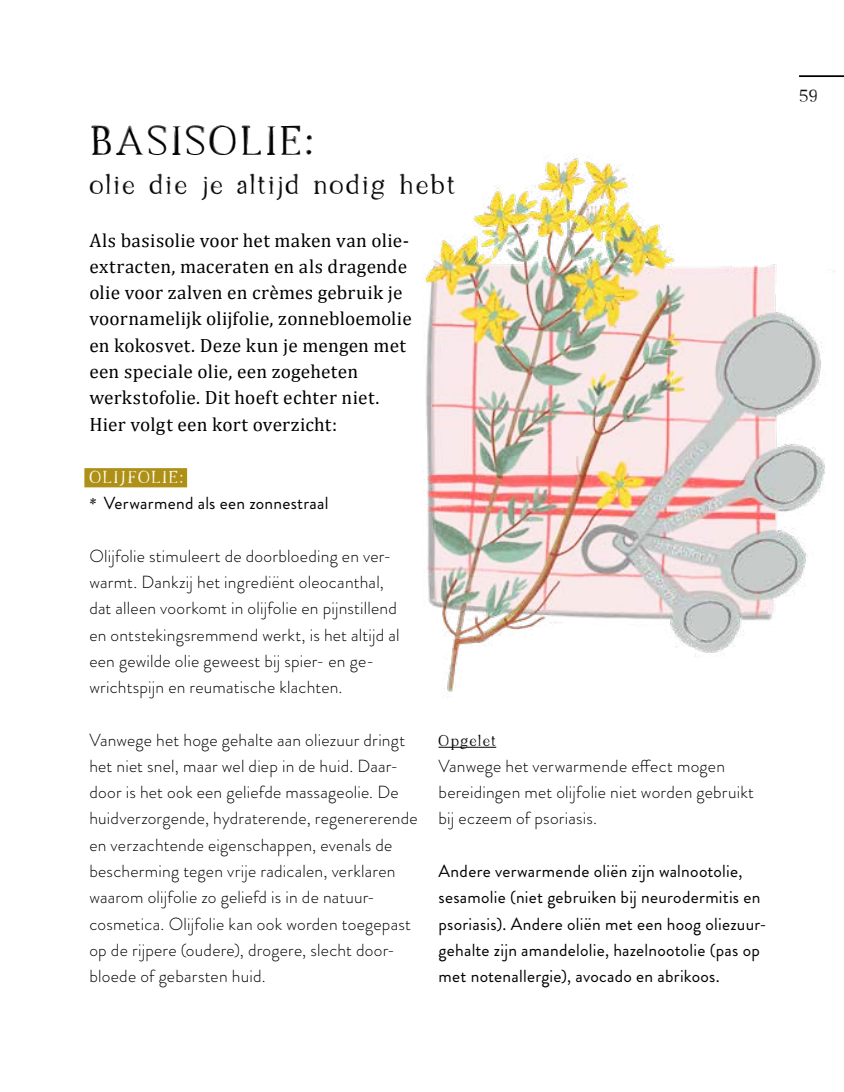
<style>
.page{position:relative;width:844px;height:1092px;background:#fff}
.page>*{position:absolute;margin:0;border:0;box-sizing:border-box;transform-origin:0 0}
.t1{font:42px "Farmhouse";letter-spacing:.04em;color:#000}
.t2{font:28px "Farmhouse";letter-spacing:.01em;color:#000}
.t3{font:19.25px/26.2px "Cambria";letter-spacing:.01em;color:#000}
.t4{font:300 17.5px/26.2px "Brandon Grotesque";letter-spacing:.01em;color:#000}
.t5{font:17.5px/26.2px "Brandon Grotesque";letter-spacing:.015em;color:#000}
.t6{font:17.5px "Farmhouse";color:#000}
.t7{font:15.75px "Farmhouse";letter-spacing:.03em;color:#000}
.s1{font-family:"Farmhouse";color:#fff}
.s2{font-family:"Farmhouse";font-size:15.75px}
</style>
<div class="page">
<img style="left:424px;top:156px;width:412px;height:592px">
<hr style="left:798px;top:75px;width:45px;height:2px;background:#000">
<div style="left:84px;top:468px;width:103px;height:19px;background:#ae9016"></div>
<hr style="left:438px;top:746px;width:58px;height:1px;background:#000">
<p class="t1" style="left:89px;top:123px;width:226px">BASISOLIE:</p>
<p class="t2" style="left:89px;top:173px;width:368px">olie die je altijd nodig hebt</p>
<p class="t3" style="left:89px;top:227px;width:324px">Als basisolie voor het maken van olie&shy;extracten, maceraten en als dragende olie voor zalven en crèmes gebruik je voornamelijk olijfolie, zonnebloemolie en kokosvet. Deze kun je mengen met een speciale olie, een zogeheten werkstofolie. Dit hoeft echter niet.<br>Hier volgt een kort overzicht:</p>
<p class="t5" style="left:89px;top:464px;width:240px"><span class="s1">OLIJFOLIE:<br></span><span class="s2">*</span> Verwarmend als een zonnestraal</p>
<p class="t4" style="left:89px;top:542px;width:311px">Olijfolie stimuleert de doorbloeding en ver&shy;warmt. Dankzij het ingrediënt oleocanthal, dat alleen voorkomt in olijfolie en pijnstillend en ontstekingsremmend werkt, is het altijd al een gewilde olie geweest bij spier- en ge&shy;wrichtspijn en reumatische klachten.</p>
<p class="t4" style="left:89px;top:726px;width:330px">Vanwege het hoge gehalte aan oliezuur dringt het niet snel, maar wel diep in de huid. Daar&shy;door is het ook een geliefde massageolie. De huidverzorgende, hydraterende, regenererende en verzachtende eigenschappen, evenals de bescherming tegen vrije radicalen, verklaren waarom olijfolie zo geliefd is in de natuur&shy;cosmetica. Olijfolie kan ook worden toegepast op de rijpere (oudere), drogere, slecht door&shy;bloede of gebarsten huid.</p>
<p class="t7" style="left:438px;top:733px;width:59px">Opgelet</p>
<p class="t4" style="left:438px;top:752px;width:317px">Vanwege het verwarmende effect mogen bereidingen met olijfolie niet worden gebruikt bij eczeem of psoriasis.</p>
<p class="t5" style="left:438px;top:858px;width:329px">Andere verwarmende oliën zijn walnootolie, sesamolie (niet gebruiken bij neurodermitis en psoriasis). Andere oliën met een hoog oliezuur&shy;gehalte zijn amandelolie, hazelnootolie (pas op met notenallergie), avocado en abrikoos.</p>
<p class="t6" style="left:799px;top:89px;width:20px">59</p>
</div>
